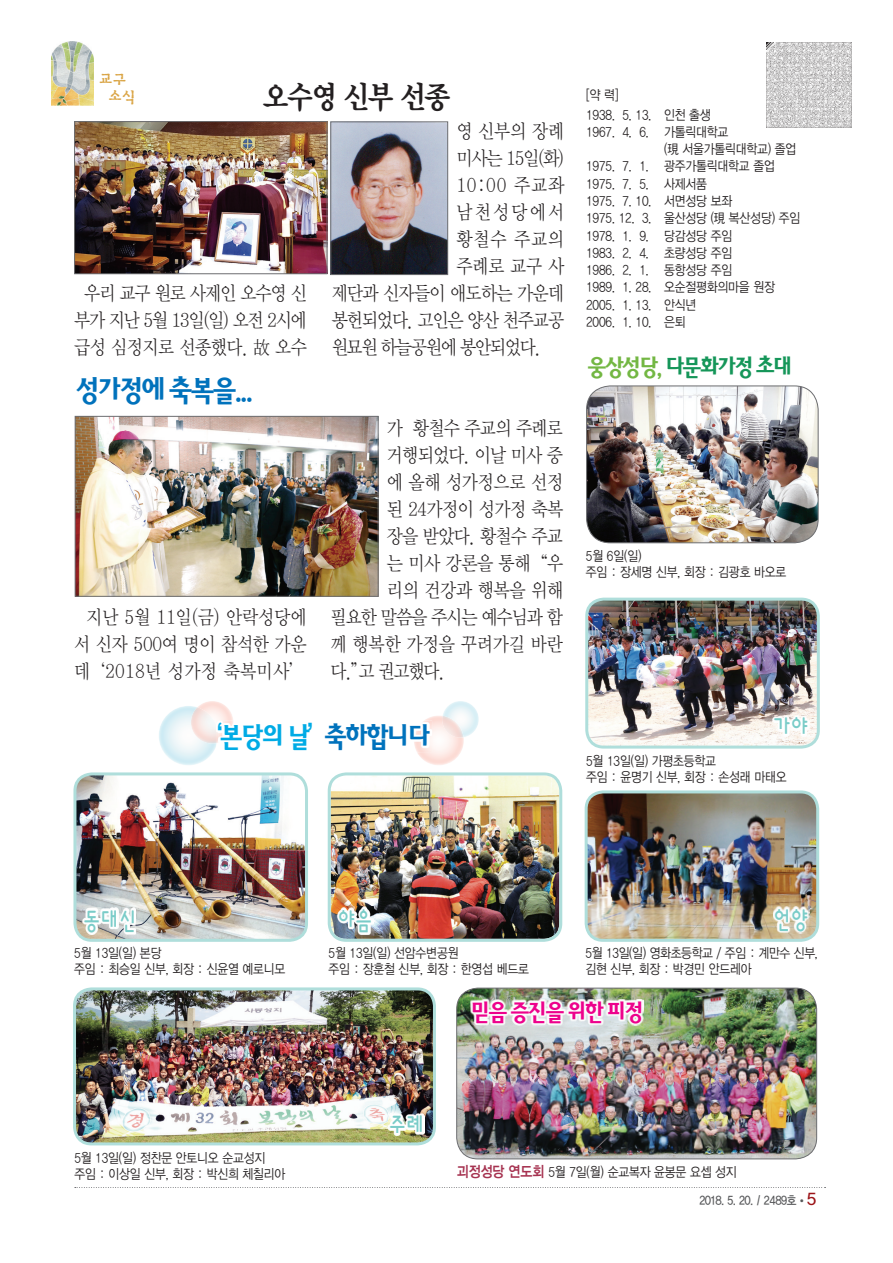
<style>
.page{position:relative;width:893px;height:1263px;background:#fff}
.page>*{position:absolute;margin:0;border:0;box-sizing:border-box;transform-origin:0 0}
.t1{font:500 30px "Korean RO";letter-spacing:-.17em;color:#0072bc;scale:.88 1}
.t2{font:800 30px "Korean MJ";letter-spacing:-.08em;color:#231f20;scale:.88 1}
.t3{font:500 28.5px "Korean RO";letter-spacing:-.17em;color:#00abe5;scale:.88 1}
.t4{font:500 24px "Korean RO";letter-spacing:-.18em;color:#159659;scale:.88 1}
.t5{font:500 24px "Korean TK";letter-spacing:-.17em;color:#7accc8;scale:.88 1}
.t6{font:500 24px "Korean RO";letter-spacing:-.17em;color:#ed028c;scale:.88 1}
.t7{font:19.5px/27px "YDIY Mj O320";letter-spacing:-.03em;color:#231f20;text-align:justify;scale:.88 1}
.t8{font:19.5px/27px "YDIY Mj O320";letter-spacing:-.06em;color:#231f20;text-align:center;scale:.88 1}
.t9{font:19.5px "YDIY Mj O320";letter-spacing:-.07em;color:#231f20;scale:.88 1}
.t10{font:19.5px "YDIY Mj O320";letter-spacing:-.005em;color:#231f20;scale:.88 1}
.t11{font:15px/17.2px "YDI Hsang IIB";color:#daa546}
.t12{font:13.5px/16.2px "YDIYGO320";letter-spacing:-.01em;color:#231f20;scale:.87 1}
.t13{font:700 12px "Korean GD";letter-spacing:-.1em;color:#57585a;scale:.87 1}
.t14{font:700 4.2px "Korean GD";color:#57585a}
.s1{color:#0072bc}
.s2{color:#73b743}
.s3{font-family:"YDIYGO340";font-size:15px;color:#a63250}
.s4{font-size:16.5px;color:#9c1418}
</style>
<div class="page">
<svg style="left:75px;top:1187px;width:751px;height:1px"></svg>
<img style="left:51px;top:42px;width:43px;height:63px">
<img style="left:76px;top:123px;width:249px;height:149px">
<div style="left:74px;top:121px;width:253px;height:153px;border:1px solid #6c6d70"></div>
<img style="left:77px;top:418px;width:299px;height:177px">
<div style="left:75px;top:416px;width:303px;height:181px;border:1px solid #6c6d70"></div>
<svg style="left:766px;top:42px;width:86px;height:86px"></svg>
<img style="left:766px;top:43px;width:85px;height:85px">
<img style="left:587px;top:386px;width:231px;height:157px">
<div style="left:586px;top:386px;width:232px;height:157px;border:1px solid #6c6d70;border-radius:24px"></div>
<img style="left:589px;top:599px;width:227px;height:146px">
<div style="left:585px;top:598px;width:235px;height:151px;border:3px solid #afdedb;border-radius:17px"></div>
<img style="left:328px;top:772px;width:234px;height:170px">
<img style="left:77px;top:776px;width:227px;height:162px">
<div style="left:73px;top:772px;width:235px;height:170px;border:3px solid #afdedb;border-radius:17px"></div>
<img style="left:586px;top:794px;width:232px;height:145px">
<div style="left:585px;top:790px;width:234px;height:152px;border:3px solid #afdedb;border-radius:17px"></div>
<img style="left:76px;top:991px;width:357px;height:153px">
<div style="left:73px;top:987px;width:363px;height:158px;border:3px solid #afdedb;border-radius:17px"></div>
<img style="left:457px;top:988px;width:360px;height:171px">
<div style="left:456px;top:988px;width:361px;height:171px;border:1px solid #6c6d70;border-radius:21px"></div>
<img style="left:471px;top:999px;width:172px;height:27px">
<img style="left:82px;top:908px;width:54px;height:26px">
<img style="left:337px;top:906px;width:36px;height:28px">
<img style="left:773px;top:906px;width:37px;height:27px">
<img style="left:772px;top:715px;width:38px;height:21px">
<img style="left:388px;top:1113px;width:36px;height:22px">
<img style="left:332px;top:124px;width:114px;height:149px">
<div style="left:330px;top:122px;width:118px;height:153px;border:1px solid #6c6d70"></div>
<img style="left:159px;top:706px;width:57px;height:59px">
<img style="left:197px;top:701px;width:36px;height:19px">
<img style="left:191px;top:707px;width:25px;height:37px">
<img style="left:443px;top:701px;width:36px;height:36px">
<img style="left:418px;top:715px;width:46px;height:50px">
<img style="left:442px;top:716px;width:22px;height:22px">
<img style="left:218px;top:720px;width:15px;height:18px">
<svg style="left:216px;top:732px;width:2px;height:12px"></svg>
<img style="left:414px;top:720px;width:18px;height:33px">
<p class="t11" style="left:109px;top:72px;width:28px;text-indent:-9px">교구 소식</p>
<h1 class="t2" style="left:263px;top:81px;width:215px">오수영 신부 선종</h1>
<h3 class="t8" style="left:74px;top:280px;width:266px">우리 교구 원로 사제인 오수영 신 부가 지난 5월 13일(일) 오전 2시에 급성 심정지로 선종했다. 故 오수</h3>
<h1 class="t1" style="left:74px;top:374px;width:206px">성가정에 축복을...</h1>
<h3 class="t7" style="left:74px;top:604px;width:266px;text-indent:12px">지난 5월 11일(금) 안락성당에 서 신자 500여 명이 참석한 가운 데‘2018년 성가정 축복미사’</h3>
<h3 class="t7" style="left:456px;top:118px;width:124px">영 신부의 장례</h3>
<h3 class="t7" style="left:456px;top:145px;width:124px">미사는 15일(화)</h3>
<h3 class="t7" style="left:456px;top:172px;width:124px">10:00 주교좌</h3>
<h3 class="t7" style="left:456px;top:199px;width:124px">남천성당에서</h3>
<h3 class="t7" style="left:456px;top:226px;width:124px">황철수 주교의</h3>
<h3 class="t7" style="left:456px;top:253px;width:124px">주례로 교구 사</h3>
<h3 class="t7" style="left:332px;top:280px;width:266px">제단과 신자들이 애도하는 가운데</h3>
<h3 class="t8" style="left:332px;top:307px;width:266px">봉헌되었다. 고인은 양산 천주교공</h3>
<h3 class="t9" style="left:332px;top:338px;width:240px">원묘원 하늘공원에 봉안되었다.</h3>
<h3 class="t7" style="left:387px;top:415px;width:202px">가 황철수 주교의 주례로</h3>
<h3 class="t7" style="left:387px;top:442px;width:202px">거행되었다. 이날 미사 중</h3>
<h3 class="t7" style="left:387px;top:469px;width:202px">에 올해 성가정으로 선정</h3>
<h3 class="t7" style="left:387px;top:496px;width:202px">된 24가정이 성가정 축복</h3>
<h3 class="t7" style="left:387px;top:523px;width:202px">장을 받았다. 황철수 주교</h3>
<h3 class="t7" style="left:387px;top:550px;width:202px">는 미사 강론을 통해“우</h3>
<h3 class="t7" style="left:387px;top:577px;width:202px">리의 건강과 행복을 위해</h3>
<h3 class="t8" style="left:331px;top:604px;width:266px">필요한 말씀을 주시는 예수님과 함</h3>
<h3 class="t10" style="left:331px;top:634px;width:266px">께 행복한 가정을 꾸려가길 바란</h3>
<h3 class="t7" style="left:331px;top:658px;width:132px">다.”고 권고했다.</h3>
<h2 class="t3" style="left:198px;top:721px;width:267px">‘본당의 날’<span class="s1">축하합니다</span></h2>
<p class="t12" style="left:586px;top:87px;width:39px">[약 력]</p>
<p class="t12" style="left:586px;top:107px;width:145px">1938. 5. 13. 인천 출생</p>
<p class="t12" style="left:586px;top:124px;width:165px">1967. 4. 6. 가톨릭대학교</p>
<p class="t12" style="left:664px;top:141px;width:154px">(現 서울가톨릭대학교) 졸업</p>
<p class="t12" style="left:586px;top:159px;width:218px">1975. 7. 1. 광주가톨릭대학교 졸업</p>
<p class="t12" style="left:586px;top:176px;width:140px">1975. 7. 5. 사제서품</p>
<p class="t12" style="left:586px;top:193px;width:169px">1975. 7. 10. 서면성당 보좌</p>
<p class="t12" style="left:586px;top:210px;width:248px">1975. 12. 3. 울산성당 (現 복산성당) 주임</p>
<p class="t12" style="left:586px;top:228px;width:169px">1978. 1. 9. 당감성당 주임</p>
<p class="t12" style="left:586px;top:245px;width:169px">1983. 2. 4. 초량성당 주임</p>
<p class="t12" style="left:586px;top:262px;width:169px">1986. 2. 1. 동항성당 주임</p>
<p class="t12" style="left:586px;top:279px;width:218px">1989. 1. 28. 오순절평화의마을 원장</p>
<p class="t12" style="left:586px;top:297px;width:128px">2005. 1. 13. 안식년</p>
<p class="t12" style="left:586px;top:314px;width:116px">2006. 1. 10. 은퇴</p>
<h3 class="t4" style="left:586px;top:354px;width:237px"><span class="s2">웅상성당,</span>다문화가정 초대</h3>
<p class="t12" style="left:586px;top:548px;width:232px">5월 6일(일)<br>주임 : 장세명 신부, 회장 : 김광호 바오로</p>
<h3 class="t5" style="left:771px;top:715px;width:45px">가야</h3>
<p class="t12" style="left:586px;top:753px;width:232px">5월 13일(일) 가평초등학교<br>주임 : 윤명기 신부, 회장 : 손성래 마태오</p>
<h3 class="t5" style="left:81px;top:908px;width:65px">동대신</h3>
<h3 class="t5" style="left:335px;top:908px;width:45px">야음</h3>
<h3 class="t5" style="left:771px;top:907px;width:45px">언양</h3>
<p class="t12" style="left:74px;top:945px;width:244px">5월 13일(일) 본당<br>주임 : 최승일 신부, 회장 : 신윤열 예로니모</p>
<p class="t12" style="left:585px;top:945px;width:269px">5월 13일(일) 영화초등학교 / 주임 : 계만수 신부, 김현 신부, 회장 : 박경민 안드레아</p>
<p class="t12" style="left:329px;top:945px;width:232px">5월 13일(일) 선암수변공원<br>주임 : 장훈철 신부, 회장 : 한영섭 베드로</p>
<p class="t12" style="left:74px;top:1150px;width:244px">5월 13일(일) 정찬문 안토니오 순교성지 주임 : 이상일 신부, 회장 : 박신희 체칠리아</p>
<h3 class="t6" style="left:470px;top:999px;width:200px">믿음 증진을 위한 피정</h3>
<h3 class="t5" style="left:387px;top:1113px;width:45px">주례</h3>
<p class="t12" style="left:457px;top:1163px;width:323px"><span class="s3">괴정성당 연도회</span> 5월 7일(월) 순교복자 윤봉문 요셉 성지</p>
<p class="t13" style="left:699px;top:1194px;width:114px">2018. 5. 20. / 2489호</p>
<p class="t14" style="left:800px;top:1198px;width:19px">● <span class="s4">5</span></p>
</div>
